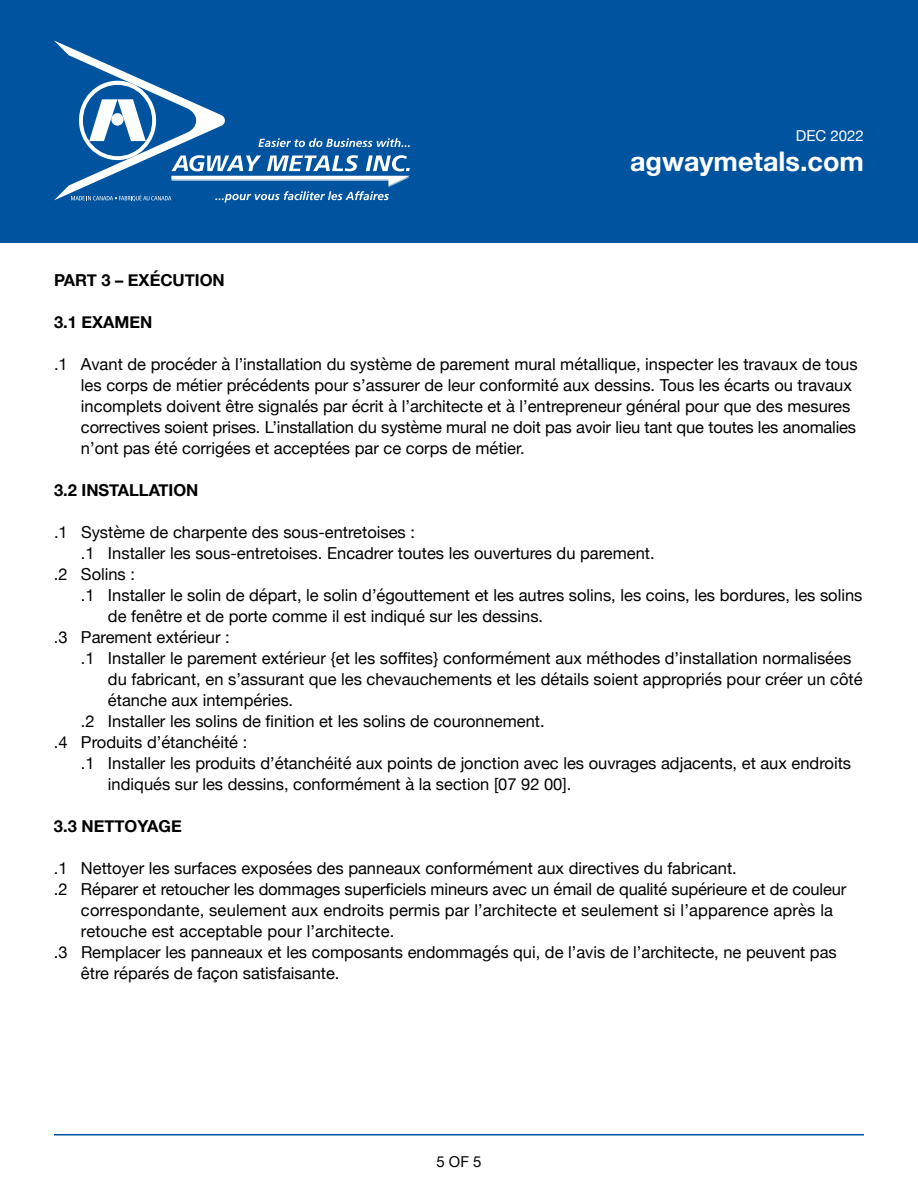
<style>
.page{position:relative;width:918px;height:1188px;background:#fff}
.page>*{position:absolute;margin:0;border:0;box-sizing:border-box;transform-origin:0 0}
.t1{font:700 27px "Helvetica Neue";color:#fff}
.t2{font:16.5px/21px "Helvetica Neue";color:#000}
.t3{font:700 16.5px "Helvetica Neue";color:#000}
.t4{font:15px "Helvetica Neue";color:#fff}
.t5{font:15px "Helvetica Neue";color:#000}
</style>
<div class="page">
<div style="left:0;top:0;width:918px;height:243px;background:#00539f"></div>
<svg style="left:54px;top:41px;width:356px;height:161px"></svg>
<hr style="left:54px;top:1134px;width:810px;height:2px;background:#00539f">
<p class="t4" style="left:796px;top:125px;width:70px">DEC 2022</p>
<h1 class="t1" style="left:630px;top:140px;width:235px">agwaymetals.com</h1>
<p class="t3" style="left:54px;top:267px;width:172px">PART 3 – EXÉCUTION</p>
<p class="t3" style="left:54px;top:309px;width:100px">3.1 EXAMEN</p>
<p class="t2" style="left:81px;top:355px;width:778px;text-indent:-27px">.1 Avant de procéder à l’installation du système de parement mural métallique, inspecter les travaux de tous les corps de métier précédents pour s’assurer de leur conformité aux dessins. Tous les écarts ou travaux incomplets doivent être signalés par écrit à l’architecte et à l’entrepreneur général pour que des mesures correctives soient prises. L’installation du système mural ne doit pas avoir lieu tant que toutes les anomalies n’ont pas été corrigées et acceptées par ce corps de métier.</p>
<p class="t3" style="left:54px;top:477px;width:146px">3.2 INSTALLATION</p>
<p class="t2" style="left:54px;top:523px;width:363px">.1 Système de charpente des sous-entretoises :</p>
<p class="t2" style="left:81px;top:544px;width:575px">.1 Installer les sous-entretoises. Encadrer toutes les ouvertures du parement.</p>
<p class="t2" style="left:54px;top:565px;width:83px">.2 Solins :</p>
<p class="t2" style="left:81px;top:586px;width:783px">.1 Installer le solin de départ, le solin d’égouttement et les autres solins, les coins, les bordures, les solins</p>
<p class="t2" style="left:108px;top:607px;width:437px">de fenêtre et de porte comme il est indiqué sur les dessins.</p>
<p class="t2" style="left:54px;top:628px;width:177px">.3 Parement extérieur :</p>
<p class="t2" style="left:81px;top:649px;width:772px">.1 Installer le parement extérieur {et les soffites} conformément aux méthodes d’installation normalisées</p>
<p class="t2" style="left:108px;top:670px;width:756px">du fabricant, en s’assurant que les chevauchements et les détails soient appropriés pour créer un côté</p>
<p class="t2" style="left:108px;top:691px;width:187px">étanche aux intempéries.</p>
<p class="t2" style="left:81px;top:712px;width:465px">.2 Installer les solins de finition et les solins de couronnement.</p>
<p class="t2" style="left:54px;top:733px;width:195px">.4 Produits d’étanchéité :</p>
<p class="t2" style="left:81px;top:754px;width:772px">.1 Installer les produits d’étanchéité aux points de jonction avec les ouvrages adjacents, et aux endroits</p>
<p class="t2" style="left:108px;top:775px;width:465px">indiqués sur les dessins, conformément à la section [07 92 00].</p>
<p class="t3" style="left:54px;top:813px;width:129px">3.3 NETTOYAGE</p>
<p class="t2" style="left:54px;top:859px;width:684px">.1 Nettoyer les surfaces exposées des panneaux conformément aux directives du fabricant.</p>
<p class="t2" style="left:54px;top:880px;width:794px">.2 Réparer et retoucher les dommages superficiels mineurs avec un émail de qualité supérieure et de couleur</p>
<p class="t2" style="left:81px;top:901px;width:754px">correspondante, seulement aux endroits permis par l’architecte et seulement si l’apparence après la</p>
<p class="t2" style="left:81px;top:922px;width:315px">retouche est acceptable pour l’architecte.</p>
<p class="t2" style="left:54px;top:943px;width:784px">.3 Remplacer les panneaux et les composants endommagés qui, de l’avis de l’architecte, ne peuvent pas</p>
<p class="t2" style="left:81px;top:964px;width:260px">être réparés de façon satisfaisante.</p>
<p class="t5" style="left:436px;top:1150px;width:47px">5 of 5</p>
</div>
